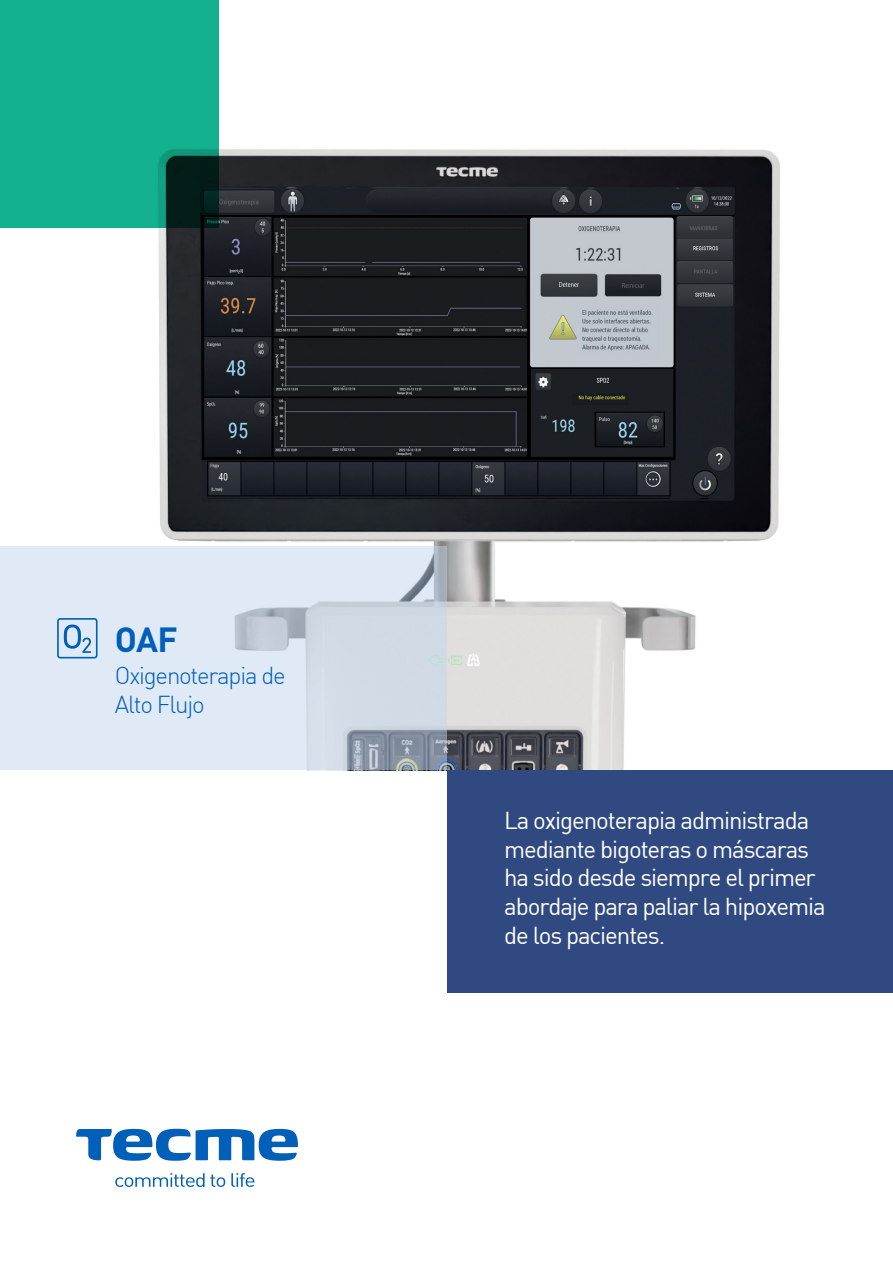
<style>
.page{position:relative;width:893px;height:1263px;background:#fff}
.page>*{position:absolute;margin:0;border:0;box-sizing:border-box;transform-origin:0 0}
.t1{font:700 34.5px "DIN";color:#005fb9}
.t2{font:24px/28.8px "DIN";letter-spacing:-.045em;color:#fff}
.t3{font:300 24px/28.5px "DIN Alternate";letter-spacing:-.05em;color:#005fb9}
</style>
<div class="page">
<svg style="left:115px;top:1173px;width:110px;height:14px"></svg>
<svg style="left:231px;top:1173px;width:23px;height:14px"></svg>
<svg style="left:76px;top:1129px;width:222px;height:32px"></svg>
<img style="left:0;top:149px;width:780px;height:621px">
<div style="left:0;top:0;width:219px;height:228px;background:#13b18e"></div>
<div style="left:447px;top:770px;width:446px;height:223px;background:#304a81"></div>
<svg style="left:0;top:547px;width:446px;height:223px;background:#d7e1ed"></svg>
<svg style="left:57px;top:618px;width:41px;height:40px;background:#a0c2e4"></svg>
<h1 class="t1" style="left:115px;top:617px;width:64px">OAF</h1>
<p class="t3" style="left:115px;top:661px;width:172px">Oxigenoterapia de<br>Alto Flujo</p>
<p class="t2" style="left:504px;top:805px;width:323px">La oxigenoterapia administrada mediante bigoteras o máscaras ha sido desde siempre el primer abordaje para paliar la hipoxemia de los pacientes.</p>
</div>
